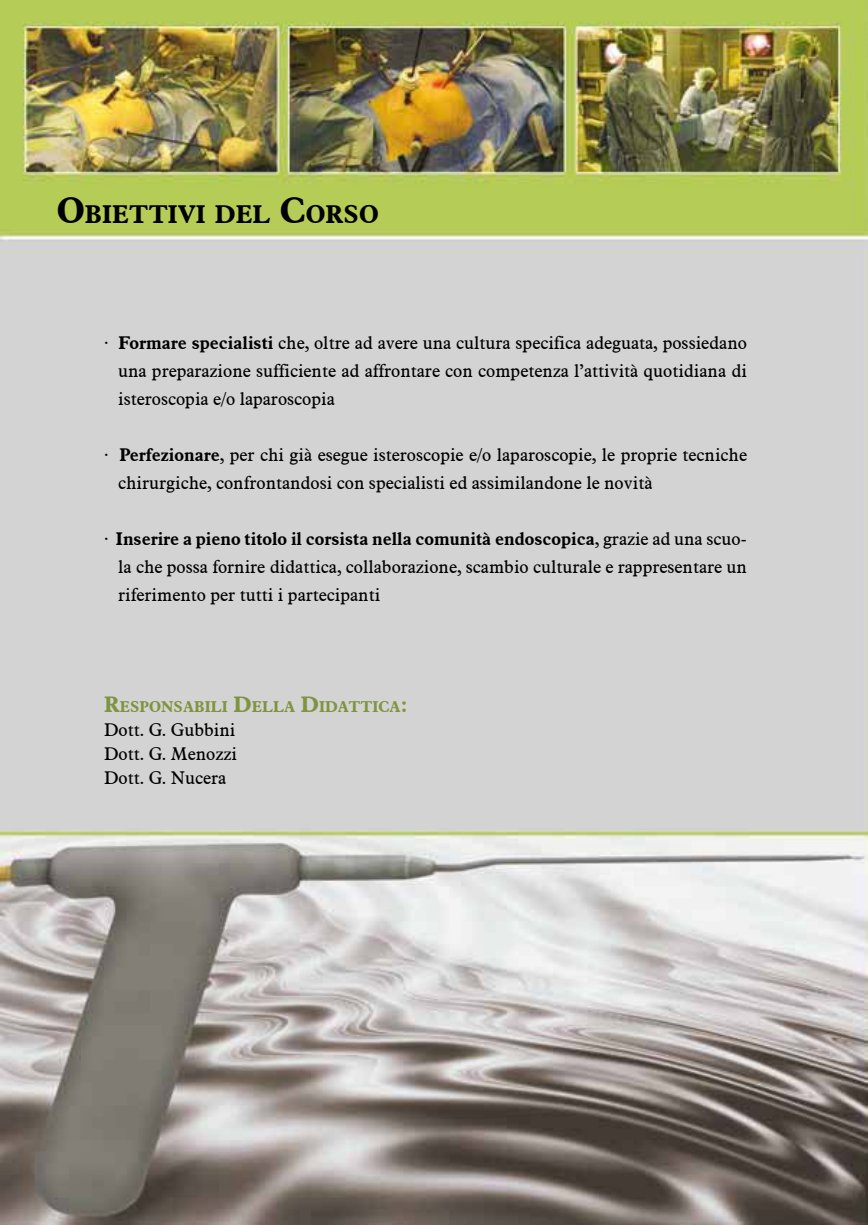
<style>
.page{position:relative;width:868px;height:1225px;background:#fff}
.page>*{position:absolute;margin:0;border:0;box-sizing:border-box;transform-origin:0 0}
.t1{font:700 25.2px "Aldine 721 BT";color:#000}
.t2{font:18px/28px "Aldine 721 BT";color:#000;text-align:justify}
.t3{font:700 15.4px "Aldine 721 BT";color:#809341}
.s1{font-size:36px}
.s2{font-weight:700}
.s3{font-size:22px}
</style>
<div class="page">
<img style="left:0;top:0;width:867px;height:1224px">
<h1 class="t1" style="left:57px;top:199px;width:323px"><span class="s1">O</span>BIETTIVI DEL <span class="s1">C</span>ORSO</h1>
<p class="t2" style="left:118px;top:329px;width:630px;text-indent:-14px">· <span class="s2">Formare specialisti</span> che, oltre ad avere una cultura specifica adeguata, possiedano una preparazione sufficiente ad affrontare con competenza l’attività quotidiana di isteroscopia e/o laparoscopia</p>
<p class="t2" style="left:118px;top:441px;width:630px;text-indent:-14px">· <span class="s2">Perfezionare</span>, per chi già esegue isteroscopie e/o laparoscopie, le proprie tecniche chirurgiche, confrontandosi con specialisti ed assimilandone le novità</p>
<p class="t2" style="left:118px;top:525px;width:630px;text-indent:-14px">· <span class="s2">Inserire a pieno titolo il corsista nella comunità endoscopica</span>, grazie ad una scuo&shy;la che possa fornire didattica, collaborazione, scambio culturale e rappresentare un riferimento per tutti i partecipanti</p>
<p class="t3" style="left:104px;top:697px;width:305px"><span class="s3">R</span>ESPONSABILI <span class="s3">D</span>ELLA <span class="s3">D</span>IDATTICA<span class="s3">:</span></p>
<p class="t2" style="left:104px;top:717px;width:134px;line-height:24px">Dott. G. Gubbini Dott. G. Menozzi Dott. G. Nucera</p>
</div>
